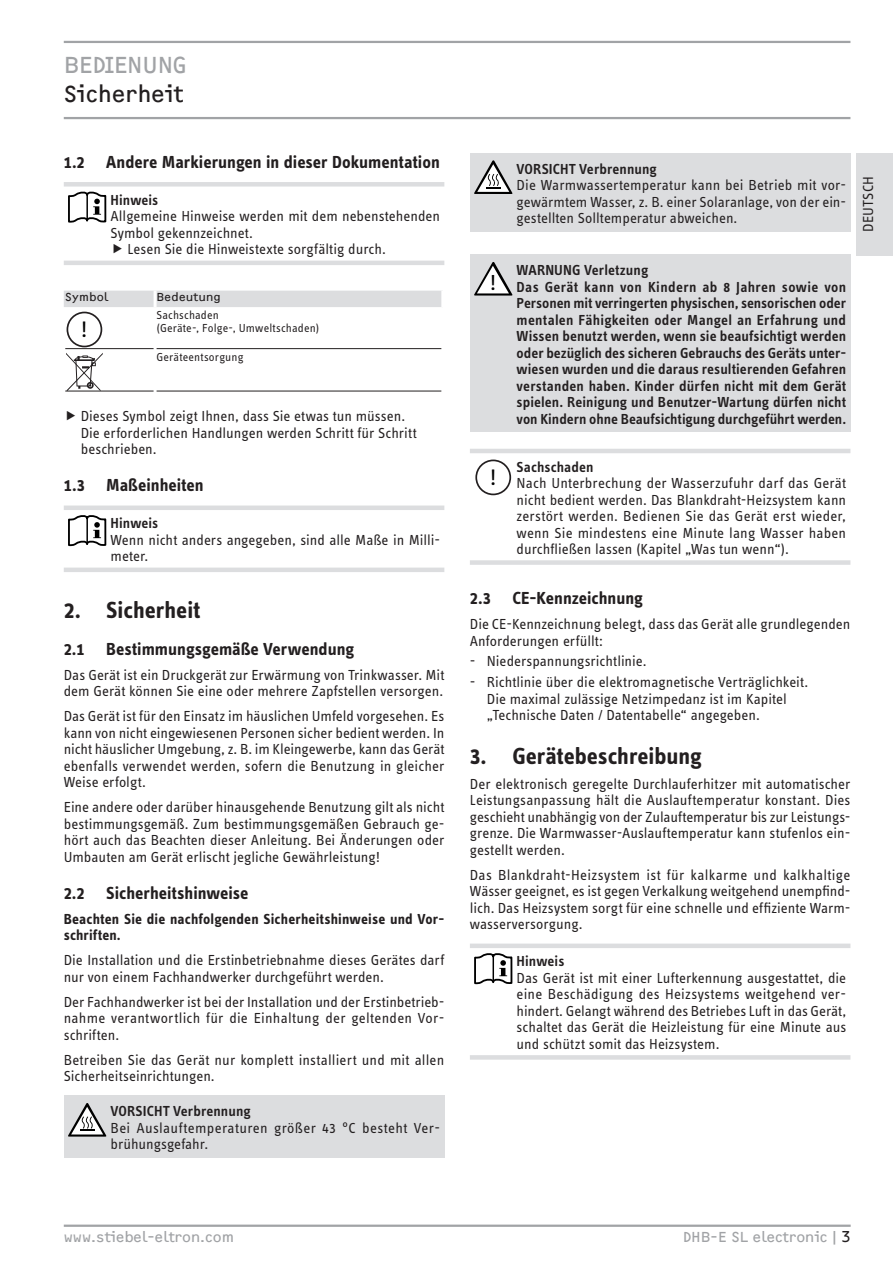
<style>
.page{position:relative;width:893px;height:1263px;background:#fff}
.page>*{position:absolute;margin:0;border:0;box-sizing:border-box;transform-origin:0 0}
.t1{font:700 24px "STE Info Text";color:#231f20}
.t2{font:24px "F2 FOCR Bczyk Com";letter-spacing:-.005em;color:#231f20}
.t3{font:24px "F2 FOCR Bczyk Com";letter-spacing:-.035em;color:#a1a3a6}
.t4{font:23.25px "STE Info Text";color:#000}
.t5{font:22.5px "STE Info Text";color:#000}
.t6{font:700 18px "STE Info Text";color:#231f20}
.t7{font:15px/16.5px "STE Info Text";color:#231f20;text-align:justify}
.t8{font:600 15px/16.5px "STE Info Text";letter-spacing:.005em;color:#231f20}
.t9{font:700 15px/16.5px "STE Info Text";letter-spacing:.01em;color:#231f20}
.t10{font:15px/16.5px "STE Info Text";letter-spacing:.02em;color:#231f20}
.t11{font:15px "F2 FOCR Bczyk Com";color:#a1a3a6}
.t12{font:12px/13.2px "STE Info Text";letter-spacing:.01em;color:#231f20}
.t13{font:12px "F2 FOCR Bczyk Com";letter-spacing:.015em;color:#231f20}
.s1{color:#231f20}
</style>
<div class="page">
<hr style="left:64px;top:41px;width:786px;height:2px;background:#a1a3a6">
<hr style="left:64px;top:117px;width:786px;height:2px;background:#a1a3a6">
<div style="left:857px;top:153px;width:36px;height:102px;background:#dcdddf"></div>
<hr style="left:64px;top:1224px;width:787px;height:3px;background:#a1a3a6">
<div style="left:64px;top:182px;width:380px;height:5px;background:#dcdddf"></div>
<hr style="left:64px;top:261px;width:380px;height:4px;background:#dcdddf">
<svg style="left:68px;top:192px;width:38px;height:31px"></svg>
<hr style="left:86px;top:195px;width:2px;height:24px;background:#000">
<div style="left:64px;top:291px;width:377px;height:16px;background:#dcdddf"></div>
<hr style="left:154px;top:291px;width:3px;height:16px;background:#fff">
<hr style="left:65px;top:348px;width:89px;height:1px;background:#231f20">
<div style="left:67px;top:312px;width:35px;height:35px;border:2px solid #231f20;border-radius:50%"></div>
<hr style="left:157px;top:348px;width:284px;height:1px;background:#231f20">
<hr style="left:65px;top:391px;width:89px;height:1px;background:#231f20">
<svg style="left:66px;top:353px;width:37px;height:38px"></svg>
<hr style="left:157px;top:391px;width:284px;height:1px;background:#231f20">
<div style="left:64px;top:505px;width:380px;height:5px;background:#dcdddf"></div>
<hr style="left:64px;top:568px;width:380px;height:4px;background:#dcdddf">
<svg style="left:68px;top:515px;width:38px;height:31px"></svg>
<hr style="left:86px;top:518px;width:2px;height:25px;background:#000">
<div style="left:64px;top:1096px;width:380px;height:62px;background:#dcdddf"></div>
<svg style="left:68px;top:1103px;width:38px;height:33px"></svg>
<div style="left:470px;top:153px;width:380px;height:79px;background:#dcdddf"></div>
<svg style="left:474px;top:160px;width:38px;height:34px"></svg>
<div style="left:470px;top:255px;width:380px;height:177px;background:#dcdddf"></div>
<svg style="left:474px;top:262px;width:38px;height:34px"></svg>
<hr style="left:470px;top:449px;width:380px;height:4px;background:#dcdddf">
<div style="left:470px;top:560px;width:380px;height:5px;background:#dcdddf"></div>
<div style="left:475px;top:459px;width:36px;height:36px;border:2px solid #231f20;border-radius:50%"></div>
<div style="left:470px;top:943px;width:380px;height:5px;background:#dcdddf"></div>
<div style="left:470px;top:1055px;width:380px;height:5px;background:#dcdddf"></div>
<svg style="left:474px;top:953px;width:38px;height:31px"></svg>
<h1 class="t3" style="left:64px;top:51px;width:28px">Bedie</h1>
<h1 class="t3" style="left:127px;top:51px;width:62px">nung</h1>
<h1 class="t2" style="left:64px;top:80px;width:121px">Sicherheit</h1>
<p class="t6" style="left:64px;top:151px;width:378px">1.2 Andere Markierungen in dieser Dokumentation</p>
<p class="t8" style="left:111px;top:192px;width:49px">Hinweis</p>
<p class="t7" style="left:111px;top:208px;width:331px">Allgemeine Hinweise werden mit dem nebenstehenden</p>
<p class="t7" style="left:111px;top:225px;width:144px">Symbol gekennzeichnet.</p>
<p class="t7" style="left:128px;top:241px;width:260px">Lesen Sie die Hinweistexte sorgfältig durch.</p>
<p class="t13" style="left:65px;top:291px;width:45px">Symbol</p>
<p class="t13" style="left:157px;top:291px;width:66px">Bedeutung</p>
<h2 class="t4" style="left:81px;top:316px;width:8px">!</h2>
<p class="t12" style="left:157px;top:308px;width:164px">Sachschaden<br>(Geräte-, Folge-, Umweltschaden)</p>
<p class="t12" style="left:157px;top:351px;width:89px">Geräteentsorgung</p>
<p class="t7" style="left:81px;top:408px;width:337px;text-align:left">Dieses Symbol zeigt Ihnen, dass Sie etwas tun müssen.<br>Die erforderlichen Handlungen werden Schritt für Schritt beschrieben.</p>
<p class="t6" style="left:64px;top:474px;width:141px">1.3 Maßeinheiten</p>
<p class="t8" style="left:111px;top:515px;width:49px">Hinweis</p>
<p class="t7" style="left:111px;top:531px;width:331px">Wenn nicht anders angegeben, sind alle Maße in Milli&shy;meter.</p>
<h1 class="t1" style="left:64px;top:596px;width:138px">2. Sicherheit</h1>
<p class="t6" style="left:64px;top:638px;width:292px">2.1 Bestimmungsgemäße Verwendung</p>
<p class="t7" style="left:64px;top:666px;width:382px">Das Gerät ist ein Druckgerät zur Erwärmung von Trinkwasser. Mit dem Gerät können Sie eine oder mehrere Zapfstellen versorgen.</p>
<p class="t7" style="left:64px;top:708px;width:382px">Das Gerät ist für den Einsatz im häuslichen Umfeld vorgesehen. Es kann von nicht eingewiesenen Personen sicher bedient werden. In nicht häuslicher Umgebung, z. B. im Kleingewerbe, kann das Gerät ebenfalls verwendet werden, sofern die Benutzung in gleicher Weise erfolgt.</p>
<p class="t7" style="left:64px;top:799px;width:382px">Eine andere oder darüber hinausgehende Benutzung gilt als nicht bestimmungsgemäß. Zum bestimmungsgemäßen Gebrauch ge&shy;hört auch das Beachten dieser Anleitung. Bei Änderungen oder Umbauten am Gerät erlischt jegliche Gewährleistung!</p>
<p class="t6" style="left:64px;top:882px;width:186px">2.2 Sicherheitshinweise</p>
<p class="t9" style="left:64px;top:910px;width:382px">Beachten Sie die nachfolgenden Sicherheitshinweise und Vor&shy;schriften.</p>
<p class="t7" style="left:64px;top:952px;width:382px">Die Installation und die Erstinbetriebnahme dieses Gerätes darf nur von einem Fachhandwerker durchgeführt werden.</p>
<p class="t7" style="left:64px;top:993px;width:382px">Der Fachhandwerker ist bei der Installation und der Erstinbetrieb&shy;nahme verantwortlich für die Einhaltung der geltenden Vor&shy;schriften.</p>
<p class="t7" style="left:64px;top:1051px;width:382px">Betreiben Sie das Gerät nur komplett installiert und mit allen<br>Sicherheitseinrichtungen.</p>
<p class="t8" style="left:111px;top:1103px;width:142px">VORSICHT Verbrennung</p>
<p class="t10" style="left:111px;top:1119px;width:331px">Bei Auslauftemperaturen größer 43 °C besteht Ver&shy;brühungsgefahr.</p>
<p class="t8" style="left:517px;top:160px;width:142px">VORSICHT Verbrennung</p>
<p class="t7" style="left:517px;top:177px;width:331px">Die Warmwassertemperatur kann bei Betrieb mit vor&shy;gewärmtem Wasser, z. B. einer Solaranlage, von der ein&shy;gestellten Solltemperatur abweichen.</p>
<h3 class="t5" style="left:490px;top:270px;width:8px">!</h3>
<p class="t8" style="left:517px;top:262px;width:331px">WARNUNG Verletzung<br>Das Gerät kann von Kindern ab 8 Jahren sowie von Personen mit verringerten physischen, sensorischen oder mentalen Fähigkeiten oder Mangel an Erfahrung und Wissen benutzt werden, wenn sie beaufsichtigt werden oder bezüglich des sicheren Gebrauchs des Geräts unter&shy;wiesen wurden und die daraus resultierenden Gefahren verstanden haben. Kinder dürfen nicht mit dem Gerät spielen. Reinigung und Benutzer-Wartung dürfen nicht von Kindern ohne Beaufsichtigung durchgeführt werden.</p>
<p class="t7" style="left:860px;top:232px;width:57px;rotate:-90deg">deutsch</p>
<p class="t8" style="left:517px;top:458px;width:78px">Sachschaden</p>
<p class="t7" style="left:517px;top:475px;width:331px">Nach Unterbrechung der Wasserzufuhr darf das Gerät nicht bedient werden. Das Blankdraht-Heizsystem kann zerstört werden. Bedienen Sie das Gerät erst wieder, wenn Sie mindestens eine Minute lang Wasser haben durchfließen lassen (Kapitel „Was tun wenn“).</p>
<p class="t6" style="left:470px;top:588px;width:175px">2.3 CE-Kennzeichnung</p>
<p class="t7" style="left:470px;top:616px;width:382px">Die CE-Kennzeichnung belegt, dass das Gerät alle grundlegenden<br>Anforderungen erfüllt:</p>
<p class="t7" style="left:470px;top:653px;width:178px">- Niederspannungsrichtlinie.</p>
<p class="t7" style="left:487px;top:674px;width:323px;text-align:left;text-indent:-17px">- Richtlinie über die elektromagnetische Verträglichkeit.<br>Die maximal zulässige Netzimpedanz ist im Kapitel „Technische Daten / Datentabelle“ angegeben.</p>
<h1 class="t1" style="left:470px;top:741px;width:234px">3. Gerätebeschreibung</h1>
<p class="t7" style="left:470px;top:775px;width:382px">Der elektronisch geregelte Durchlauferhitzer mit automatischer Leistungsanpassung hält die Auslauftemperatur konstant. Dies geschieht unabhängig von der Zulauftemperatur bis zur Leistungs&shy;grenze. Die Warmwasser-Auslauftemperatur kann stufenlos ein&shy;gestellt werden.</p>
<p class="t7" style="left:470px;top:866px;width:382px">Das Blankdraht-Heizsystem ist für kalkarme und kalkhaltige Wässer geeignet, es ist gegen Verkalkung weitgehend unempfind&shy;lich. Das Heizsystem sorgt für eine schnelle und effiziente Warm&shy;wasserversorgung.</p>
<p class="t8" style="left:517px;top:953px;width:49px">Hinweis</p>
<p class="t7" style="left:517px;top:969px;width:331px">Das Gerät ist mit einer Lufterkennung ausgestattet, die eine Beschädigung des Heizsystems weitgehend ver&shy;hindert. Gelangt während des Betriebes Luft in das Gerät, schaltet das Gerät die Heizleistung für eine Minute aus und schützt somit das Heizsystem.</p>
<h2 class="t4" style="left:490px;top:464px;width:8px">!</h2>
<p class="t11" style="left:64px;top:1228px;width:172px">www.stiebel-eltron.com</p>
<p class="t11" style="left:683px;top:1228px;width:169px">DHB-E SL electronic|<span class="s1">3</span></p>
</div>
